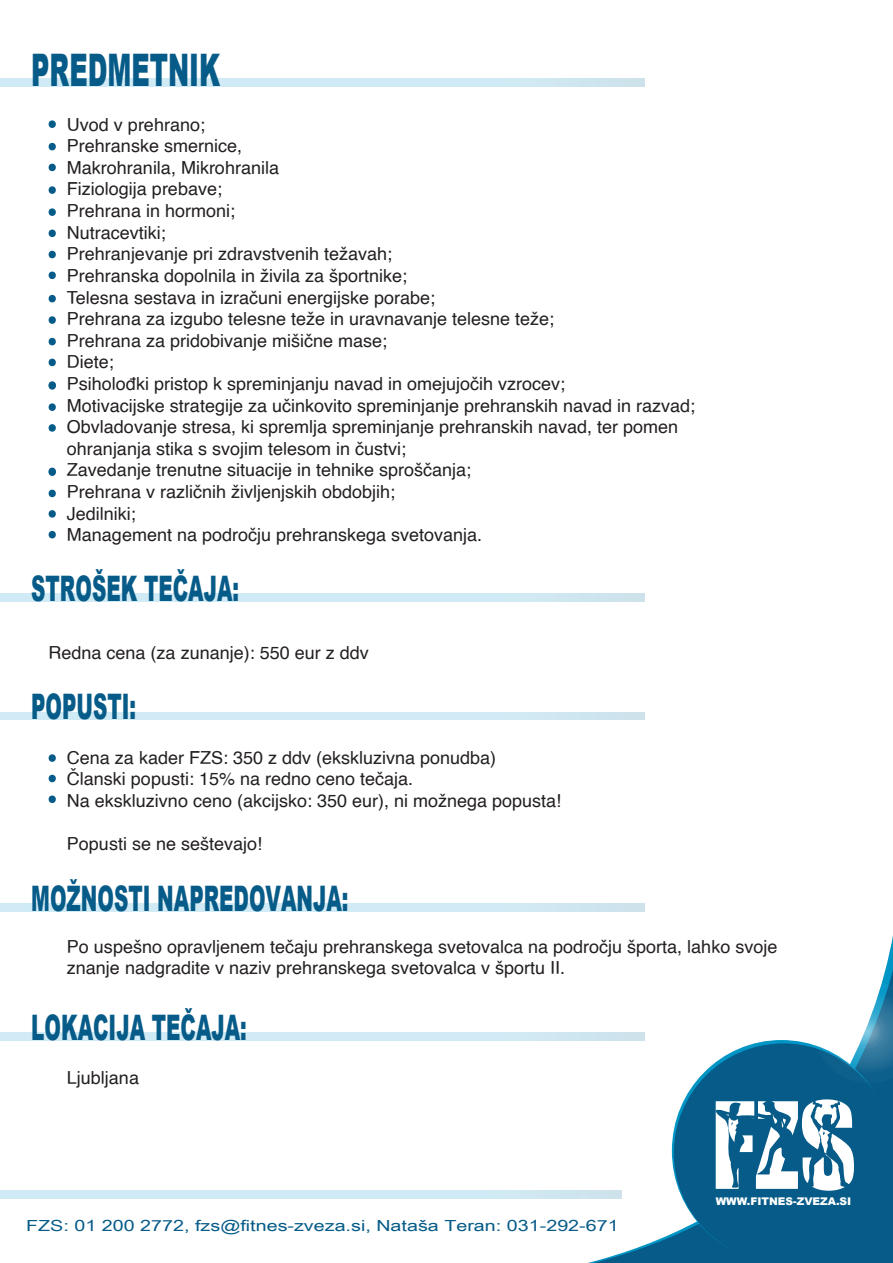
<style>
.page{position:relative;width:893px;height:1263px;background:#fff}
.page>*{position:absolute;margin:0;border:0;box-sizing:border-box;transform-origin:0 0}
.t1{font:900 44.85px "Arial";color:#065b88;scale:.57 1}
.t2{font:900 35.1px "Arial";color:#065b88;scale:.57 1}
.t3{font:18px/21.6px "Helvetica";color:#231f20}
.t4{font:15.3px "Arial Narrow";color:#065b88;scale:1.57 1}
.t5{font:900 10.5px "Arial";color:#fff}
</style>
<div class="page">
<div style="left:0;top:1191px;width:621px;height:7px;background:#d0ebf5"></div>
<svg style="left:384px;top:903px;width:509px;height:360px"></svg>
<div style="left:674px;top:1043px;width:219px;height:220px;background:#065b88;border-radius:50%"></div>
<svg style="left:716px;top:1099px;width:138px;height:92px"></svg>
<svg style="left:814px;top:981px;width:79px;height:102px"></svg>
<div style="left:0;top:594px;width:644px;height:7px;background:#d0ebf5"></div>
<div style="left:0;top:712px;width:644px;height:7px;background:#d0ebf5"></div>
<div style="left:0;top:904px;width:644px;height:7px;background:#d0ebf5"></div>
<div style="left:0;top:79px;width:644px;height:7px;background:#d0ebf5"></div>
<svg style="left:48px;top:120px;width:8px;height:8px"></svg>
<svg style="left:48px;top:208px;width:8px;height:8px"></svg>
<svg style="left:48px;top:164px;width:8px;height:7px"></svg>
<svg style="left:48px;top:143px;width:8px;height:7px"></svg>
<svg style="left:48px;top:186px;width:8px;height:8px"></svg>
<svg style="left:48px;top:316px;width:8px;height:8px"></svg>
<svg style="left:48px;top:272px;width:8px;height:7px"></svg>
<svg style="left:48px;top:251px;width:8px;height:7px"></svg>
<svg style="left:48px;top:403px;width:8px;height:8px"></svg>
<svg style="left:48px;top:359px;width:8px;height:7px"></svg>
<svg style="left:48px;top:230px;width:8px;height:7px"></svg>
<svg style="left:48px;top:338px;width:8px;height:7px"></svg>
<svg style="left:48px;top:381px;width:8px;height:9px"></svg>
<svg style="left:48px;top:490px;width:8px;height:7px"></svg>
<svg style="left:48px;top:295px;width:8px;height:7px"></svg>
<svg style="left:48px;top:424px;width:8px;height:8px"></svg>
<svg style="left:48px;top:468px;width:8px;height:8px"></svg>
<svg style="left:48px;top:531px;width:8px;height:7px"></svg>
<svg style="left:48px;top:510px;width:8px;height:8px"></svg>
<svg style="left:48px;top:754px;width:8px;height:8px"></svg>
<svg style="left:48px;top:795px;width:8px;height:8px"></svg>
<svg style="left:48px;top:775px;width:8px;height:7px"></svg>
<div style="left:0;top:1033px;width:644px;height:7px;background:#d0ebf5"></div>
<h1 class="t1" style="left:31px;top:38px;width:333px">PREDMETNIK</h1>
<p class="t3" style="left:67px;top:114px;width:630px">Uvod v prehrano;<br>Prehranske smernice,<br>Makrohranila, Mikrohranila<br>Fiziologija prebave;<br>Prehrana in hormoni;<br>Nutracevtiki;<br>Prehranjevanje pri zdravstvenih težavah;<br>Prehranska dopolnila in živila za športnike;<br>Telesna sestava in izračuni energijske porabe;<br>Prehrana za izgubo telesne teže in uravnavanje telesne teže;<br>Prehrana za pridobivanje mišične mase;<br>Diete;<br>Psiholođki pristop k spreminjanju navad in omejujočih vzrocev;<br>Motivacijske strategije za učinkovito spreminjanje prehranskih navad in razvad; Obvladovanje stresa, ki spremlja spreminjanje prehranskih navad, ter pomen ohranjanja stika s svojim telesom in čustvi;<br>Zavedanje trenutne situacije in tehnike sproščanja;<br>Prehrana v različnih življenjskih obdobjih;<br>Jedilniki;<br>Management na področju prehranskega svetovanja.</p>
<h2 class="t2" style="left:31px;top:563px;width:366px">STROŠEK TEČAJA:</h2>
<p class="t3" style="left:49px;top:643px;width:322px">Redna cena (za zunanje): 550 eur z ddv</p>
<h2 class="t2" style="left:31px;top:681px;width:186px">POPUSTI:</h2>
<p class="t3" style="left:67px;top:747px;width:496px">Cena za kader FZS: 350 z ddv (ekskluzivna ponudba)<br>Članski popusti: 15% na redno ceno tečaja.<br>Na ekskluzivno ceno (akcijsko: 350 eur), ni možnega popusta!</p>
<p class="t3" style="left:67px;top:833px;width:197px">Popusti se ne seštevajo!</p>
<h2 class="t2" style="left:31px;top:873px;width:558px">MOŽNOSTI NAPREDOVANJA:</h2>
<p class="t3" style="left:67px;top:936px;width:712px">Po uspešno opravljenem tečaju prehranskega svetovalca na področju športa, lahko svoje znanje nadgradite v naziv prehranskega svetovalca v športu II.</p>
<h2 class="t2" style="left:31px;top:1002px;width:380px">LOKACIJA TEČAJA:</h2>
<p class="t3" style="left:67px;top:1067px;width:74px">Ljubljana</p>
<p class="t4" style="left:26px;top:1214px;width:379px">FZS: 01 200 2772, fzs@fitnes-zveza.si, Nataša Teran: 031-292-671</p>
<p class="t5" style="left:716px;top:1193px;width:137px">WWW.FITNES-ZVEZA.SI</p>
</div>
